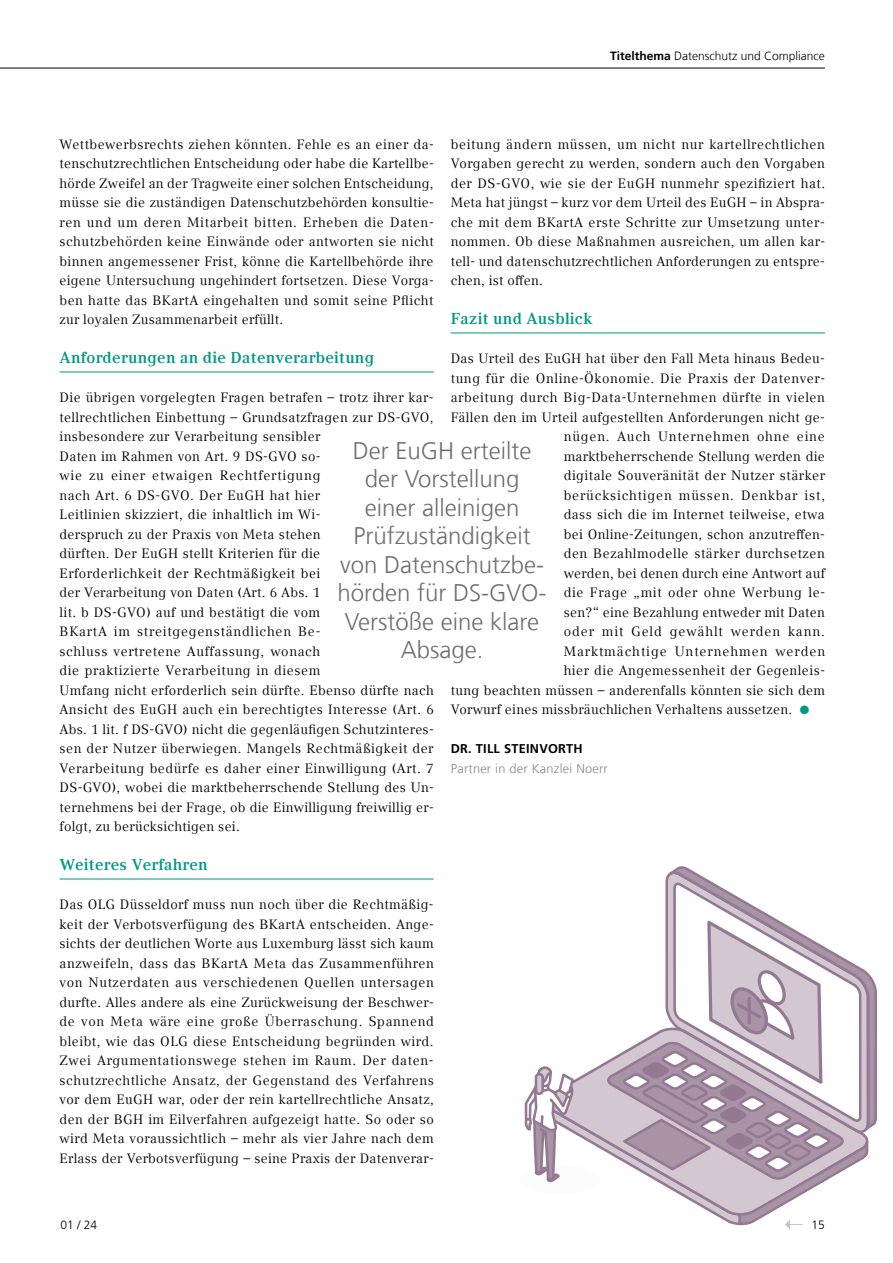
<style>
.page{position:relative;width:893px;height:1263px;background:#fff}
.page>*{position:absolute;margin:0;border:0;box-sizing:border-box;transform-origin:0 0}
.t1{font:300 24px/28.5px "Frutiger LT Com";color:#6e6e6e;text-align:center}
.t2{font:700 15.75px "Compatil Text LT Pro";letter-spacing:.02em;color:#009881}
.t3{font:13.5px/19.5px "Compatil Text LT Pro";letter-spacing:.03em;color:#000;text-align:justify}
.t4{font:13.5px "Compatil Text LT Pro";letter-spacing:.06em;color:#000}
.t5{font:13.5px "Compatil Text LT Pro";letter-spacing:.07em;color:#000}
.t6{font:13.5px "Compatil Text LT Pro";letter-spacing:.05em;color:#000}
.t7{font:300 12.75px "Frutiger LT Com";letter-spacing:.02em;color:#868786}
.t8{font:700 12.75px "Frutiger LT Com";letter-spacing:.02em;color:#000}
.t9{font:300 12px "Frutiger LT Com";color:#000}
.s1{font-weight:700}
.s2{color:#009881}
</style>
<div class="page">
<hr style="left:0;top:68px;width:825px;height:1px;background:#000">
<hr style="left:60px;top:372px;width:374px;height:1px;background:#009881">
<hr style="left:60px;top:879px;width:374px;height:1px;background:#009881">
<hr style="left:451px;top:333px;width:374px;height:1px;background:#009881">
<svg style="left:669px;top:866px;width:208px;height:257px"></svg>
<svg style="left:525px;top:883px;width:351px;height:346px"></svg>
<p class="t9" style="left:610px;top:48px;width:216px"><span class="s1">Titelthema</span> Datenschutz und Compliance</p>
<p class="t3" style="left:60px;top:134px;width:376px">Wettbewerbsrechts ziehen könnten. Fehle es an einer da&shy;tenschutzrechtlichen Entscheidung oder habe die Kartellbe&shy;hörde Zweifel an der Tragweite einer solchen Entscheidung, müsse sie die zuständigen Datenschutzbehörden konsultie&shy;ren und um deren Mitarbeit bitten. Erheben die Daten&shy;schutzbehörden keine Einwände oder antworten sie nicht binnen angemessener Frist, könne die Kartellbehörde ihre eigene Untersuchung ungehindert fortsetzen. Diese Vorga&shy;ben hatte das BKartA eingehalten und somit seine Pflicht zur loyalen Zusammenarbeit erfüllt.</p>
<p class="t2" style="left:60px;top:348px;width:316px">Anforderungen an die Datenverarbeitung</p>
<p class="t3" style="left:60px;top:388px;width:376px;text-align:left">Die übrigen vorgelegten Fragen betrafen – trotz ihrer kar&shy;tellrechtlichen Einbettung – Grundsatzfragen zur DS-GVO, insbesondere zur Verarbeitung sensibler<br>Daten im Rahmen von Art. 9 DS-GVO so-<br>wie zu einer etwaigen Rechtfertigung<br>nach Art. 6 DS-GVO. Der EuGH hat hier<br>Leitlinien skizziert, die inhaltlich im Wi-<br>derspruch zu der Praxis von Meta stehen<br>dürften. Der EuGH stellt Kriterien für die<br>Erforderlichkeit der Rechtmäßigkeit bei<br>der Verarbeitung von Daten (Art. 6 Abs. 1<br>lit. b DS-GVO) auf und bestätigt die vom<br>BKartA im streitgegenständlichen Be-<br>schluss vertretene Auffassung, wonach<br>die praktizierte Verarbeitung in diesem<br>Umfang nicht erforderlich sein dürfte. Ebenso dürfte nach Ansicht des EuGH auch ein berechtigtes Interesse (Art. 6<br>Abs. 1 lit. f DS-GVO) nicht die gegenläufigen Schutzinteres&shy;sen der Nutzer überwiegen. Mangels Rechtmäßigkeit der Verarbeitung bedürfe es daher einer Einwilligung (Art. 7<br>DS-GVO), wobei die marktbeherrschende Stellung des Un&shy;ternehmens bei der Frage, ob die Einwilligung freiwillig er&shy;folgt, zu berücksichtigen sei.</p>
<p class="t2" style="left:60px;top:855px;width:150px">Weiteres Verfahren</p>
<p class="t3" style="left:60px;top:895px;width:376px">Das OLG Düsseldorf muss nun noch über die Rechtmäßig&shy;keit der Verbotsverfügung des BKartA entscheiden. Ange&shy;sichts der deutlichen Worte aus Luxemburg lässt sich kaum anzweifeln, dass das BKartA Meta das Zusammenführen von Nutzerdaten aus verschiedenen Quellen untersagen durfte. Alles andere als eine Zurückweisung der Beschwer&shy;de von Meta wäre eine große Überraschung. Spannend bleibt, wie das OLG diese Entscheidung begründen wird.<br>Zwei Argumentationswege stehen im Raum. Der daten&shy;schutzrechtliche Ansatz, der Gegenstand des Verfahrens vor dem EuGH war, oder der rein kartellrechtliche Ansatz, den der BGH im Eilverfahren aufgezeigt hatte. So oder so wird Meta voraussichtlich – mehr als vier Jahre nach dem Erlass der Verbotsverfügung – seine Praxis der Datenverar-</p>
<p class="t3" style="left:451px;top:134px;width:376px">beitung ändern müssen, um nicht nur kartellrechtlichen Vorgaben gerecht zu werden, sondern auch den Vorgaben der DS-GVO, wie sie der EuGH nunmehr spezifiziert hat.<br>Meta hat jüngst – kurz vor dem Urteil des EuGH – in Abspra&shy;che mit dem BKartA erste Schritte zur Umsetzung unter&shy;nommen. Ob diese Maßnahmen ausreichen, um allen kar&shy;tell- und datenschutzrechtlichen Anforderungen zu entspre&shy;chen, ist offen.</p>
<p class="t2" style="left:451px;top:309px;width:143px">Fazit und Ausblick</p>
<p class="t3" style="left:451px;top:349px;width:376px">Das Urteil des EuGH hat über den Fall Meta hinaus Bedeu-</p>
<p class="t3" style="left:451px;top:368px;width:374px">tung für die Online-Ökonomie. Die Praxis der Datenver-</p>
<p class="t3" style="left:451px;top:388px;width:376px">arbeitung durch Big-Data-Unternehmen dürfte in vielen</p>
<p class="t3" style="left:451px;top:407px;width:376px">Fällen den im Urteil aufgestellten Anforderungen nicht ge-</p>
<p class="t4" style="left:564px;top:428px;width:263px">nügen. Auch Unternehmen ohne eine</p>
<p class="t3" style="left:564px;top:446px;width:263px">marktbeherrschende Stellung werden die</p>
<p class="t3" style="left:564px;top:466px;width:263px">digitale Souveränität der Nutzer stärker</p>
<p class="t4" style="left:564px;top:487px;width:263px">berücksichtigen müssen. Denkbar ist,</p>
<p class="t3" style="left:564px;top:505px;width:263px">dass sich die im Internet teilweise, etwa</p>
<p class="t3" style="left:564px;top:524px;width:263px">bei Online-Zeitungen, schon anzutreffen-</p>
<p class="t3" style="left:564px;top:544px;width:263px">den Bezahlmodelle stärker durchsetzen</p>
<p class="t3" style="left:564px;top:563px;width:263px">werden, bei denen durch eine Antwort auf</p>
<p class="t6" style="left:564px;top:584px;width:263px">die Frage „mit oder ohne Werbung le-</p>
<p class="t3" style="left:564px;top:602px;width:263px">sen?“ eine Bezahlung entweder mit Daten</p>
<p class="t5" style="left:564px;top:623px;width:263px">oder mit Geld gewählt werden kann.</p>
<p class="t5" style="left:564px;top:643px;width:263px">Marktmächtige Unternehmen werden</p>
<p class="t3" style="left:564px;top:661px;width:263px">hier die Angemessenheit der Gegenleis-</p>
<p class="t3" style="left:451px;top:680px;width:376px">tung beachten müssen – anderenfalls könnten sie sich dem</p>
<p class="t3" style="left:451px;top:700px;width:360px">Vorwurf eines missbräuchlichen Verhaltens aussetzen. <span class="s2">●</span></p>
<p class="t8" style="left:451px;top:741px;width:133px">DR. TILL STEINVORTH</p>
<p class="t7" style="left:451px;top:760px;width:159px">Partner in der Kanzlei Noerr</p>
<h1 class="t1" style="left:338px;top:436px;width:210px">Der EuGH erteilte der Vorstellung einer alleinigen<br>Prüfzuständigkeit von Datenschutzbe&shy;hörden für DS-GVO-<br>Verstöße eine klare<br>Absage.</h1>
<p class="t9" style="left:60px;top:1217px;width:38px">01 / 24</p>
<p class="t9" style="left:812px;top:1217px;width:15px">15</p>
</div>
